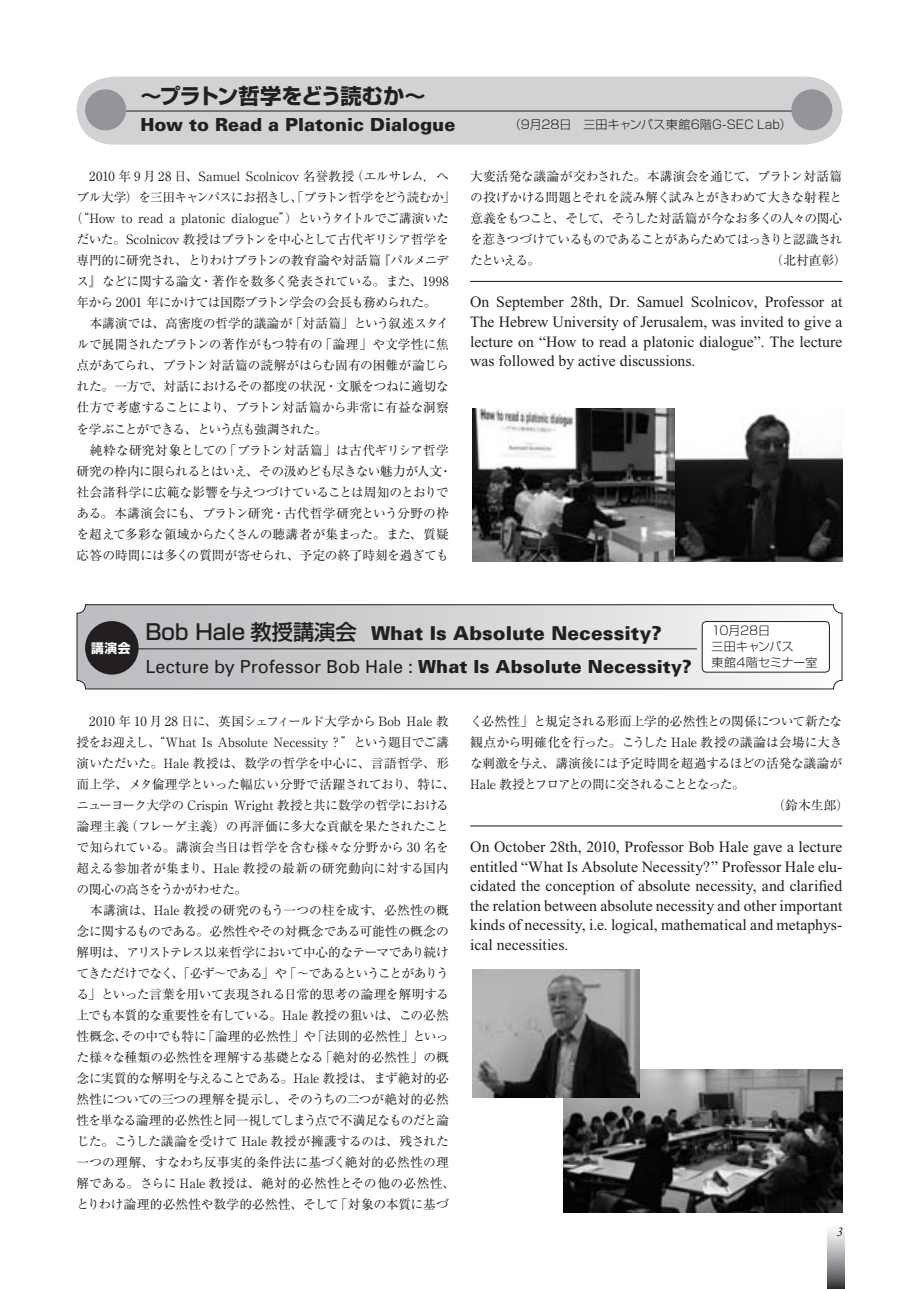
<style>
.page{position:relative;width:919px;height:1289px;background:#fff}
.page>*{position:absolute;margin:0;border:0;box-sizing:border-box;transform-origin:0 0}
.t1{font:700 21.3px "Shin Go Pro";letter-spacing:-.04em;color:#231f20}
.t2{font:900 19.2px "Univers";letter-spacing:.005em;color:#231f20}
.t3{font:18px "Univers";color:#231f20}
.t4{font:900 18px "Univers";color:#231f20}
.t5{font:15.75px/19.5px "Times New Roman";color:#231f20;text-align:justify}
.t6{font:12.75px/21px "Ryumin Pro";letter-spacing:-.02em;color:#231f20;text-align:justify}
.t7{font:12.75px "Ryumin Pro";letter-spacing:-.04em;color:#231f20}
.t8{font:12.75px "Ryumin Pro";color:#231f20}
.t9{font:12.75px "Ryumin Pro";letter-spacing:-.085em;color:#231f20}
.t10{font:12.75px "Ryumin Pro";letter-spacing:-.075em;color:#231f20}
.t11{font:700 12.75px "Shin Go Pro";color:#fff}
.t12{font:italic 12.75px "Times New Roman";color:#231f20}
.t13{font:300 12px/15.9px "Shin Go Pro";letter-spacing:.005em;color:#231f20}
.s1{font-family:"Shin Go Pro";font-weight:500;font-size:21.3px}
.s2{font-weight:900}
</style>
<div class="page">
<svg style="left:79px;top:606px;width:761px;height:81px;background:#d2d3d5"></svg>
<div style="left:77px;top:604px;width:765px;height:85px;border:1px solid #231f20;border-radius:9px"></div>
<div style="left:85px;top:621px;width:54px;height:53px;background:#231f20;border-radius:50%"></div>
<div style="left:77px;top:77px;width:765px;height:68px;background:#d1d2d4"></div>
<div style="left:702px;top:621px;width:127px;height:51px;background:#fff;border-radius:4px"></div>
<div style="left:702px;top:621px;width:127px;height:51px;border:1px solid #231f20;border-radius:4px"></div>
<svg style="left:827px;top:1230px;width:17px;height:58px"></svg>
<hr style="left:470px;top:281px;width:372px;height:1px;background:#231f20">
<hr style="left:95px;top:111px;width:727px;height:1px;background:#231f20">
<img style="left:472px;top:408px;width:370px;height:153px">
<hr style="left:470px;top:825px;width:372px;height:1px;background:#231f20">
<hr style="left:95px;top:648px;width:601px;height:1px;background:#231f20">
<div style="left:85px;top:89px;width:41px;height:41px;background:#939598;border-radius:50%"></div>
<div style="left:791px;top:89px;width:41px;height:41px;background:#939598;border-radius:50%"></div>
<img style="left:563px;top:1069px;width:279px;height:143px">
<img style="left:472px;top:969px;width:167px;height:128px">
<h1 class="t1" style="left:140px;top:79px;width:287px">〜プラトン哲学をどう読むか〜</h1>
<h3 class="t4" style="left:140px;top:113px;width:316px">How to Read a Platonic Dialogue</h3>
<p class="t13" style="left:509px;top:115px;width:284px">（9月28日　三田キャンパス東館6階G-SEC Lab）</p>
<p class="t6" style="left:77px;top:165px;width:374px">　2010 年 9 月 28 日、Samuel Scolnicov 名誉教授（エルサレム，ヘ</p>
<p class="t10" style="left:77px;top:188px;width:380px">ブル大学）を三田キャンパスにお招きし、「プラトン哲学をどう読むか」</p>
<p class="t6" style="left:70px;top:207px;width:380px">（“How to read a platonic dialogue”）というタイトルでご講演いた</p>
<p class="t6" style="left:77px;top:228px;width:373px">だいた。Scolnicov 教授はプラトンを中心として古代ギリシア哲学を</p>
<p class="t7" style="left:77px;top:251px;width:374px">専門的に研究され、とりわけプラトンの教育論や対話篇『パルメニデ</p>
<p class="t6" style="left:77px;top:270px;width:374px">ス』などに関する論文・著作を数多く発表されている。また、1998</p>
<p class="t6" style="left:77px;top:291px;width:361px">年から 2001 年にかけては国際プラトン学会の会長も務められた。</p>
<p class="t8" style="left:77px;top:314px;width:374px">　本講演では、高密度の哲学的議論が「対話篇」という叙述スタイ</p>
<p class="t6" style="left:77px;top:333px;width:374px">ルで展開されたプラトンの著作がもつ特有の「論理」や文学性に焦</p>
<p class="t6" style="left:77px;top:354px;width:373px">点があてられ、プラトン対話篇の読解がはらむ固有の困難が論じら</p>
<p class="t6" style="left:77px;top:375px;width:374px">れた。一方で、対話におけるその都度の状況・文脈をつねに適切な</p>
<p class="t6" style="left:77px;top:396px;width:374px">仕方で考慮することにより、プラトン対話篇から非常に有益な洞察</p>
<p class="t9" style="left:77px;top:419px;width:252px">を学ぶことができる、という点も強調された。</p>
<p class="t6" style="left:77px;top:438px;width:374px">　純粋な研究対象としての「プラトン対話篇」は古代ギリシア哲学</p>
<p class="t7" style="left:77px;top:460px;width:377px">研究の枠内に限られるとはいえ、その汲めども尽きない魅力が人文・</p>
<p class="t6" style="left:77px;top:480px;width:374px">社会諸科学に広範な影響を与えつづけていることは周知のとおりで</p>
<p class="t6" style="left:77px;top:501px;width:374px">ある。本講演会にも、プラトン研究・古代哲学研究という分野の枠</p>
<p class="t6" style="left:77px;top:522px;width:373px">を超えて多彩な領域からたくさんの聴講者が集まった。また、質疑</p>
<p class="t6" style="left:77px;top:543px;width:373px">応答の時間には多くの質問が寄せられ、予定の終了時刻を過ぎても</p>
<p class="t6" style="left:470px;top:165px;width:374px">大変活発な議論が交わされた。本講演会を通じて、プラトン対話篇の投げかける問題とそれを読み解く試みとがきわめて大きな射程と意義をもつこと、そして、そうした対話篇が今なお多くの人々の関心を惹きつづけているものであることがあらためてはっきりと認識されたといえる。</p>
<p class="t6" style="left:770px;top:249px;width:77px">（北村直彰）</p>
<p class="t5" style="left:470px;top:292px;width:374px">On September 28th, Dr. Samuel Scolnicov, Professor at The Hebrew University of Jerusalem, was invited to give a lecture on “How to read a platonic dialogue”. The lecture was followed by active discussions.</p>
<p class="t11" style="left:91px;top:638px;width:41px">講演会</p>
<h2 class="t2" style="left:145px;top:621px;width:517px"><span class="s1">Bob Hale 教授講演会</span> What Is Absolute Necessity?</h2>
<h3 class="t3" style="left:145px;top:656px;width:547px">Lecture by Professor Bob Hale : <span class="s2">What Is Absolute Necessity?</span></h3>
<p class="t13" style="left:711px;top:621px;width:107px">10月28日<br>三田キャンパス<br>東館4階セミナー室</p>
<p class="t6" style="left:77px;top:709px;width:380px;text-align:left">　2010 年 10 月 28 日に、英国シェフィールド大学から Bob Hale 教授をお迎えし、“What Is Absolute Necessity？”という題目でご講演いただいた。Hale 教授は、数学の哲学を中心に、言語哲学、形而上学、メタ倫理学といった幅広い分野で活躍されており、特に、ニューヨーク大学の Crispin Wright 教授と共に数学の哲学における論理主義（フレーゲ主義）の再評価に多大な貢献を果たされたことで知られている。講演会当日は哲学を含む様々な分野から 30 名を超える参加者が集まり、Hale 教授の最新の研究動向に対する国内の関心の高さをうかがわせた。<br>　本講演は、Hale 教授の研究のもう一つの柱を成す、必然性の概念に関するものである。必然性やその対概念である可能性の概念の解明は、アリストテレス以来哲学において中心的なテーマであり続けてきただけでなく、「必ず〜である」や「〜であるということがありうる」といった言葉を用いて表現される日常的思考の論理を解明する上でも本質的な重要性を有している。Hale 教授の狙いは、この必然性概念、その中でも特に「論理的必然性」や「法則的必然性」といった様々な種類の必然性を理解する基礎となる「絶対的必然性」の概念に実質的な解明を与えることである。Hale 教授は、まず絶対的必然性についての三つの理解を提示し、そのうちの二つが絶対的必然性を単なる論理的必然性と同一視してしまう点で不満足なものだと論じた。こうした議論を受けて Hale 教授が擁護するのは、残された一つの理解、すなわち反事実的条件法に基づく絶対的必然性の理解である。さらに Hale 教授は、絶対的必然性とその他の必然性、とりわけ論理的必然性や数学的必然性、そして「対象の本質に基づ</p>
<p class="t6" style="left:470px;top:709px;width:374px">く必然性」と規定される形而上学的必然性との関係について新たな</p>
<p class="t8" style="left:470px;top:732px;width:374px">観点から明確化を行った。こうした Hale 教授の議論は会場に大き</p>
<p class="t6" style="left:470px;top:751px;width:374px">な刺激を与え、講演後には予定時間を超過するほどの活発な議論が</p>
<p class="t9" style="left:470px;top:774px;width:276px">Hale 教授とフロアとの間に交されることとなった。</p>
<p class="t6" style="left:772px;top:793px;width:78px">（鈴木生郎）</p>
<p class="t5" style="left:470px;top:837px;width:374px">On October 28th, 2010, Professor Bob Hale gave a lecture entitled “What Is Absolute Necessity?” Professor Hale elu&shy;cidated the conception of absolute necessity, and clarified the relation between absolute necessity and other important kinds of necessity, i.e. logical, mathematical and metaphys&shy;ical necessities.</p>
<p class="t12" style="left:836px;top:1224px;width:8px">3</p>
</div>
